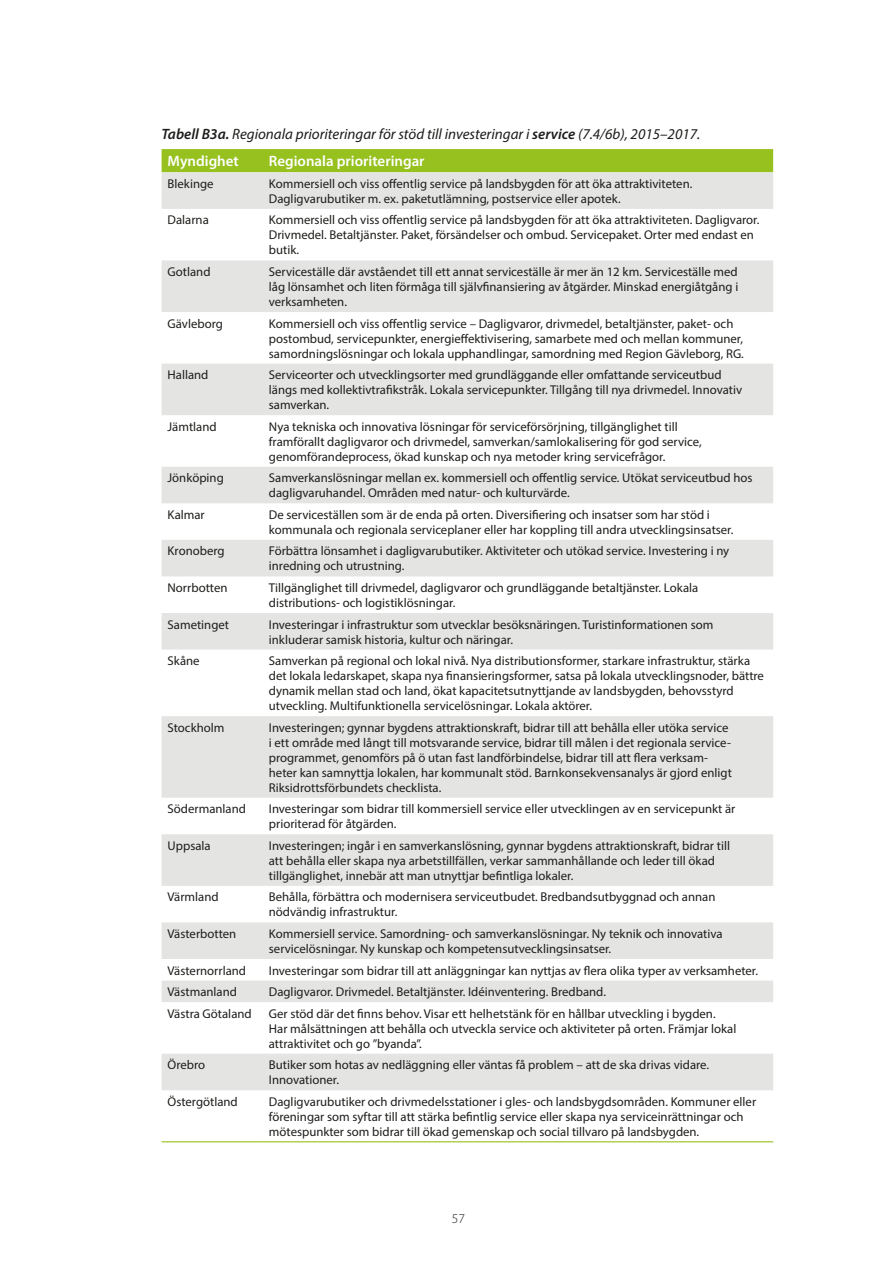
<style>
.page{position:relative;width:893px;height:1263px;background:#fff}
.page>*{position:absolute;margin:0;border:0;box-sizing:border-box;transform-origin:0 0}
.Tabell_figur_rubrik{font:italic 15px "Myriad Pro";color:#1d1d1b}
.Tabellrubrik_-_vit{font:600 15px "Myriad Pro";color:#fff}
.t1{font:300 13.5px "Myriad Pro";color:#1d1d1b}
.Tabelltext{font:12.75px/15px "Myriad Pro";color:#1d1d1b}
.s1{font-weight:600}
</style>
<div class="page">
<div style="left:162px;top:149px;width:611px;height:23px;background:#96c11f"></div>
<svg style="left:162px;top:172px;width:611px;height:918px;fill:#e4e4e3"></svg>
<hr style="left:162px;top:1141px;width:101px;height:1px;background:#96c11f">
<hr style="left:263px;top:1141px;width:510px;height:1px;background:#96c11f">
<p class="Tabell_figur_rubrik" style="left:162px;top:125px;width:540px"><span class="s1">Tabell B3a.</span> Regionala prioriteringar för stöd till investeringar i <span class="s1">service</span> (7.4/6b), 2015–2017.</p>
<p class="Tabellrubrik_-_vit" style="left:168px;top:152px;width:73px">Myndighet</p>
<p class="Tabellrubrik_-_vit" style="left:269px;top:152px;width:157px">Regionala prioriteringar</p>
<p class="Tabelltext" style="left:168px;top:176px;width:48px">Blekinge</p>
<p class="Tabelltext" style="left:269px;top:176px;width:425px">Kommersiell och viss offentlig service på landsbygden för att öka attraktiviteten.<br>Dagligvarubutiker m. ex. paketutlämning, postservice eller apotek.</p>
<p class="Tabelltext" style="left:168px;top:212px;width:43px">Dalarna</p>
<p class="Tabelltext" style="left:269px;top:212px;width:492px">Kommersiell och viss offentlig service på landsbygden för att öka attraktiviteten. Dagligvaror.<br>Drivmedel. Betaltjänster. Paket, försändelser och ombud. Servicepaket. Orter med endast en butik.</p>
<p class="Tabelltext" style="left:168px;top:264px;width:44px">Gotland</p>
<p class="Tabelltext" style="left:269px;top:264px;width:471px;text-align:justify">Serviceställe där avståendet till ett annat serviceställe är mer än 12 km. Serviceställe med låg lönsamhet och liten förmåga till självfinansiering av åtgärder. Minskad energiåtgång i verksamheten.</p>
<p class="Tabelltext" style="left:168px;top:316px;width:57px">Gävleborg</p>
<p class="Tabelltext" style="left:269px;top:316px;width:476px">Kommersiell och viss offentlig service – Dagligvaror, drivmedel, betaltjänster, paket- och postombud, servicepunkter, energieffektivisering, samarbete med och mellan kommuner, samordningslösningar och lokala upphandlingar, samordning med Region Gävleborg, RG.</p>
<p class="Tabelltext" style="left:168px;top:367px;width:42px">Halland</p>
<p class="Tabelltext" style="left:269px;top:367px;width:475px">Serviceorter och utvecklingsorter med grundläggande eller omfattande serviceutbud längs med kollektivtrafikstråk. Lokala servicepunkter. Tillgång till nya drivmedel. Innovativ samverkan.</p>
<p class="Tabelltext" style="left:168px;top:419px;width:51px">Jämtland</p>
<p class="Tabelltext" style="left:269px;top:419px;width:434px">Nya tekniska och innovativa lösningar för serviceförsörjning, tillgänglighet till framförallt dagligvaror och drivmedel, samverkan/samlokalisering för god service, genomförandeprocess, ökad kunskap och nya metoder kring servicefrågor.</p>
<p class="Tabelltext" style="left:168px;top:470px;width:58px">Jönköping</p>
<p class="Tabelltext" style="left:269px;top:470px;width:485px">Samverkanslösningar mellan ex. kommersiell och offentlig service. Utökat serviceutbud hos dagligvaruhandel. Områden med natur- och kulturvärde.</p>
<p class="Tabelltext" style="left:168px;top:507px;width:39px">Kalmar</p>
<p class="Tabelltext" style="left:269px;top:507px;width:466px">De serviceställen som är de enda på orten. Diversifiering och insatser som har stöd i kommunala och regionala serviceplaner eller har koppling till andra utvecklingsinsatser.</p>
<p class="Tabelltext" style="left:168px;top:543px;width:58px">Kronoberg</p>
<p class="Tabelltext" style="left:269px;top:543px;width:462px">Förbättra lönsamhet i dagligvarubutiker. Aktiviteter och utökad service. Investering i ny inredning och utrustning.</p>
<p class="Tabelltext" style="left:168px;top:580px;width:61px">Norrbotten</p>
<p class="Tabelltext" style="left:269px;top:580px;width:431px">Tillgänglighet till drivmedel, dagligvaror och grundläggande betaltjänster. Lokala distributions- och logistiklösningar.</p>
<p class="Tabelltext" style="left:168px;top:617px;width:63px">Sametinget</p>
<p class="Tabelltext" style="left:269px;top:617px;width:446px">Investeringar i infrastruktur som utvecklar besöksnäringen. Turistinformationen som inkluderar samisk historia, kultur och näringar.</p>
<p class="Tabelltext" style="left:168px;top:653px;width:34px">Skåne</p>
<p class="Tabelltext" style="left:269px;top:653px;width:497px">Samverkan på regional och lokal nivå. Nya distributionsformer, starkare infrastruktur, stärka det lokala ledarskapet, skapa nya finansieringsformer, satsa på lokala utvecklingsnoder, bättre dynamik mellan stad och land, ökat kapacitetsutnyttjande av landsbygden, behovsstyrd utveckling. Multifunktionella servicelösningar. Lokala aktörer.</p>
<p class="Tabelltext" style="left:168px;top:720px;width:59px">Stockholm</p>
<p class="Tabelltext" style="left:269px;top:720px;width:464px">Investeringen; gynnar bygdens attraktionskraft, bidrar till att behålla eller utöka service i ett område med långt till motsvarande service, bidrar till målen i det regionala service&shy;programmet, genomförs på ö utan fast landförbindelse, bidrar till att flera verksam&shy;heter kan samnyttja lokalen, har kommunalt stöd. Barnkonsekvensanalys är gjord enligt Riksidrottsförbundets checklista.</p>
<p class="Tabelltext" style="left:168px;top:801px;width:80px">Södermanland</p>
<p class="Tabelltext" style="left:269px;top:801px;width:468px">Investeringar som bidrar till kommersiell service eller utvecklingen av en servicepunkt är prioriterad för åtgärden.</p>
<p class="Tabelltext" style="left:168px;top:838px;width:45px">Uppsala</p>
<p class="Tabelltext" style="left:269px;top:838px;width:463px">Investeringen; ingår i en samverkanslösning, gynnar bygdens attraktionskraft, bidrar till att behålla eller skapa nya arbetstillfällen, verkar sammanhållande och leder till ökad tillgänglighet, innebär att man utnyttjar befintliga lokaler.</p>
<p class="Tabelltext" style="left:168px;top:889px;width:53px">Värmland</p>
<p class="Tabelltext" style="left:269px;top:889px;width:448px">Behålla, förbättra och modernisera serviceutbudet. Bredbandsutbyggnad och annan nödvändig infrastruktur.</p>
<p class="Tabelltext" style="left:168px;top:926px;width:70px">Västerbotten</p>
<p class="Tabelltext" style="left:269px;top:926px;width:455px">Kommersiell service. Samordning- och samverkanslösningar. Ny teknik och innovativa servicelösningar. Ny kunskap och kompetensutvecklingsinsatser.</p>
<p class="Tabelltext" style="left:168px;top:962px;width:80px">Västernorrland</p>
<p class="Tabelltext" style="left:269px;top:962px;width:491px">Investeringar som bidrar till att anläggningar kan nyttjas av flera olika typer av verksamheter.</p>
<p class="Tabelltext" style="left:168px;top:984px;width:71px">Västmanland</p>
<p class="Tabelltext" style="left:269px;top:984px;width:339px">Dagligvaror. Drivmedel. Betaltjänster. Idéinventering. Bredband.</p>
<p class="Tabelltext" style="left:168px;top:1006px;width:86px">Västra Götaland</p>
<p class="Tabelltext" style="left:269px;top:1006px;width:469px">Ger stöd där det finns behov. Visar ett helhetstänk för en hållbar utveckling i bygden.<br>Har målsättningen att behålla och utveckla service och aktiviteter på orten. Främjar lokal attraktivitet och go ”byanda”.</p>
<p class="Tabelltext" style="left:168px;top:1057px;width:39px">Örebro</p>
<p class="Tabelltext" style="left:269px;top:1057px;width:442px">Butiker som hotas av nedläggning eller väntas få problem – att de ska drivas vidare.<br>Innovationer.</p>
<p class="Tabelltext" style="left:168px;top:1094px;width:72px">Östergötland</p>
<p class="Tabelltext" style="left:269px;top:1094px;width:489px">Dagligvarubutiker och drivmedelsstationer i gles- och landsbygdsområden. Kommuner eller föreningar som syftar till att stärka befintlig service eller skapa nya serviceinrättningar och mötespunkter som bidrar till ökad gemenskap och social tillvaro på landsbygden.</p>
<p class="t1" style="left:452px;top:1210px;width:15px">57</p>
</div>
